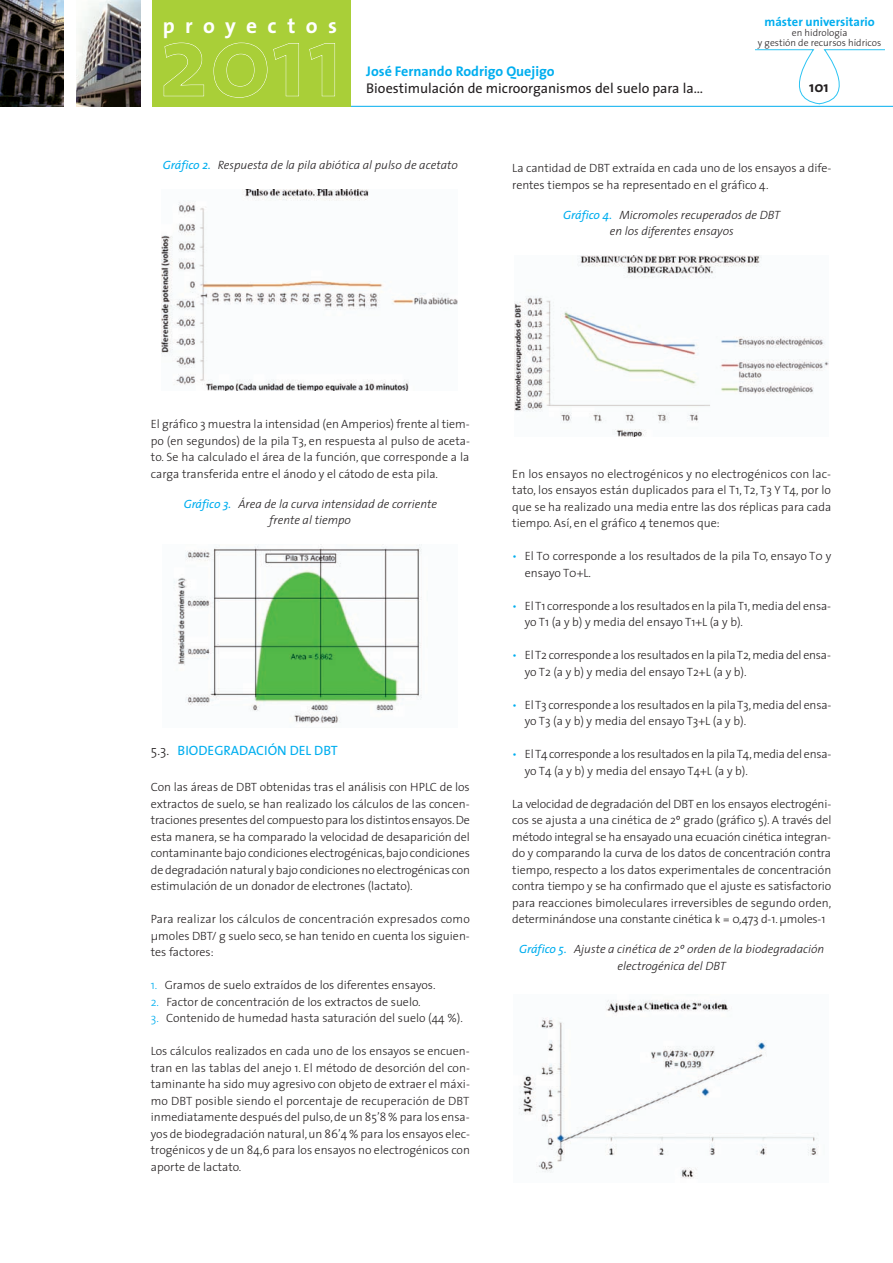
<style>
.page{position:relative;width:893px;height:1263px;background:#fff}
.page>*{position:absolute;margin:0;border:0;box-sizing:border-box;transform-origin:0 0}
.t1{font:700 21.45px "The Sans";letter-spacing:.485em;color:#fff}
.t2{font:700 15px "The Sans";color:#231f20}
.t3{font:14.1px "The Sans";color:#231f20}
.t4{font:700 14.1px "The Sans";color:#00aeef}
.t5{font:13.5px "The Sans";color:#00aeef}
.t6{font:700 12.6px "The Sans";color:#00aeef}
.t7{font:300 12px/16.5px "The Sans";color:#231f20;text-align:justify}
.t8{font:italic 300 12px/16.5px "The Sans";color:#231f20;text-align:center}
.t9{font:300 9.75px/9.8px "The Sans";color:#231f20;text-align:center}
.s1{font-weight:400;color:#00aeef}
.s2{font-weight:300;color:#231f20}
.s3{color:#00aeef}
</style>
<div class="page">
<img style="left:519px;top:1000px;width:299px;height:179px">
<img style="left:514px;top:256px;width:314px;height:180px">
<img style="left:173px;top:545px;width:249px;height:179px">
<img style="left:161px;top:190px;width:297px;height:201px">
<img style="left:0;top:0;width:64px;height:106px">
<img style="left:77px;top:0;width:63px;height:106px">
<hr style="left:153px;top:106px;width:740px;height:1px;background:#00aeef">
<svg style="left:756px;top:49px;width:128px;height:56px"></svg>
<div style="left:152px;top:0;width:199px;height:106px;background:#a9cf38"></div>
<svg style="left:164px;top:43px;width:171px;height:55px"></svg>
<h1 class="t1" style="left:163px;top:17px;width:176px">proyectos</h1>
<p class="t6" style="left:764px;top:17px;width:112px">máster universitario</p>
<p class="t9" style="left:758px;top:29px;width:125px">en hidrología<br>y gestión de recursos hídricos</p>
<p class="t4" style="left:366px;top:66px;width:190px">José Fernando Rodrigo Quejigo</p>
<p class="t3" style="left:366px;top:83px;width:338px">Bioestimulación de microorganismos del suelo para la…</p>
<p class="t2" style="left:809px;top:81px;width:21px">101</p>
<p class="t8" style="left:163px;top:158px;width:296px"><span class="s1">Gráfico 2.</span> Respuesta de la pila abiótica al pulso de acetato</p>
<p class="t7" style="left:512px;top:161px;width:320px">La cantidad de DBT extraída en cada uno de los ensayos a dife&shy;rentes tiempos se ha representado en el gráfico 4.</p>
<p class="t8" style="left:563px;top:207px;width:218px"><span class="s1">Gráfico 4.</span> Micromoles recuperados de DBT en los diferentes ensayos</p>
<p class="t7" style="left:151px;top:417px;width:321px">El gráfico 3 muestra la intensidad (en Amperios) frente al tiem&shy;po (en segundos) de la pila T3, en respuesta al pulso de aceta&shy;to. Se ha calculado el área de la función, que corresponde a la carga transferida entre el ánodo y el cátodo de esta pila.</p>
<p class="t8" style="left:184px;top:496px;width:255px"><span class="s1">Gráfico 3.</span> Área de la curva intensidad de corriente frente al tiempo</p>
<p class="t5" style="left:151px;top:745px;width:189px"><span class="s2">5.3.</span> BIODEGRADACIÓN DEL DBT</p>
<p class="t7" style="left:151px;top:780px;width:321px">Con las áreas de DBT obtenidas tras el análisis con HPLC de los extractos de suelo, se han realizado los cálculos de las concen&shy;traciones presentes del compuesto para los distintos ensayos.De esta manera, se ha comparado la velocidad de desaparición del contaminante bajo condiciones electrogénicas,bajo condiciones de degradación natural y bajo condiciones no electrogénicas con estimulación de un donador de electrones (lactato).</p>
<p class="t7" style="left:151px;top:912px;width:321px">Para realizar los cálculos de concentración expresados como µmoles DBT/ g suelo seco, se han tenido en cuenta los siguien&shy;tes factores:</p>
<p class="t7" style="left:151px;top:978px;width:286px"><span class="s3">1.</span> Gramos de suelo extraídos de los diferentes ensayos.</p>
<p class="t7" style="left:151px;top:995px;width:271px"><span class="s3">2.</span> Factor de concentración de los extractos de suelo.</p>
<p class="t7" style="left:151px;top:1011px;width:314px"><span class="s3">3.</span> Contenido de humedad hasta saturación del suelo (44 %).</p>
<p class="t7" style="left:151px;top:1044px;width:321px">Los cálculos realizados en cada uno de los ensayos se encuen&shy;tran en las tablas del anejo 1. El método de desorción del con&shy;taminante ha sido muy agresivo con objeto de extraer el máxi&shy;mo DBT posible siendo el porcentaje de recuperación de DBT inmediatamente después del pulso,de un 85’8 % para los ensa&shy;yos de biodegradación natural, un 86’4 % para los ensayos elec&shy;trogénicos y de un 84,6 para los ensayos no electrogénicos con aporte de lactato.</p>
<p class="t7" style="left:512px;top:466px;width:321px">En los ensayos no electrogénicos y no electrogénicos con lac&shy;tato, los ensayos están duplicados para el T1, T2, T3 Y T4, por lo que se ha realizado una media entre las dos réplicas para cada tiempo. Así, en el gráfico 4 tenemos que:</p>
<p class="t7" style="left:525px;top:549px;width:308px;text-indent:-13px"><span class="s3">•</span> El T0 corresponde a los resultados de la pila T0, ensayo T0 y ensayo T0+L.</p>
<p class="t7" style="left:525px;top:598px;width:308px;text-indent:-13px"><span class="s3">•</span> El T1 corresponde a los resultados en la pila T1,media del ensa&shy;yo T1 (a y b) y media del ensayo T1+L (a y b).</p>
<p class="t7" style="left:525px;top:648px;width:308px;text-indent:-13px"><span class="s3">•</span> El T2 corresponde a los resultados en la pila T2,media del ensa&shy;yo T2 (a y b) y media del ensayo T2+L (a y b).</p>
<p class="t7" style="left:525px;top:697px;width:308px;text-indent:-13px"><span class="s3">•</span> El T3 corresponde a los resultados en la pila T3,media del ensa&shy;yo T3 (a y b) y media del ensayo T3+L (a y b).</p>
<p class="t7" style="left:525px;top:747px;width:308px;text-indent:-13px"><span class="s3">•</span> El T4 corresponde a los resultados en la pila T4,media del ensa&shy;yo T4 (a y b) y media del ensayo T4+L (a y b).</p>
<p class="t7" style="left:512px;top:796px;width:321px">La velocidad de degradación del DBT en los ensayos electrogéni&shy;cos se ajusta a una cinética de 2º grado (gráfico 5). A través del método integral se ha ensayado una ecuación cinética integran&shy;do y comparando la curva de los datos de concentración contra tiempo, respecto a los datos experimentales de concentración contra tiempo y se ha confirmado que el ajuste es satisfactorio para reacciones bimoleculares irreversibles de segundo orden, determinándose una constante cinética k = 0,473 d-1. µmoles-1</p>
<p class="t8" style="left:519px;top:942px;width:307px"><span class="s1">Gráfico 5.</span> Ajuste a cinética de 2º orden de la biodegradación electrogénica del DBT</p>
</div>
